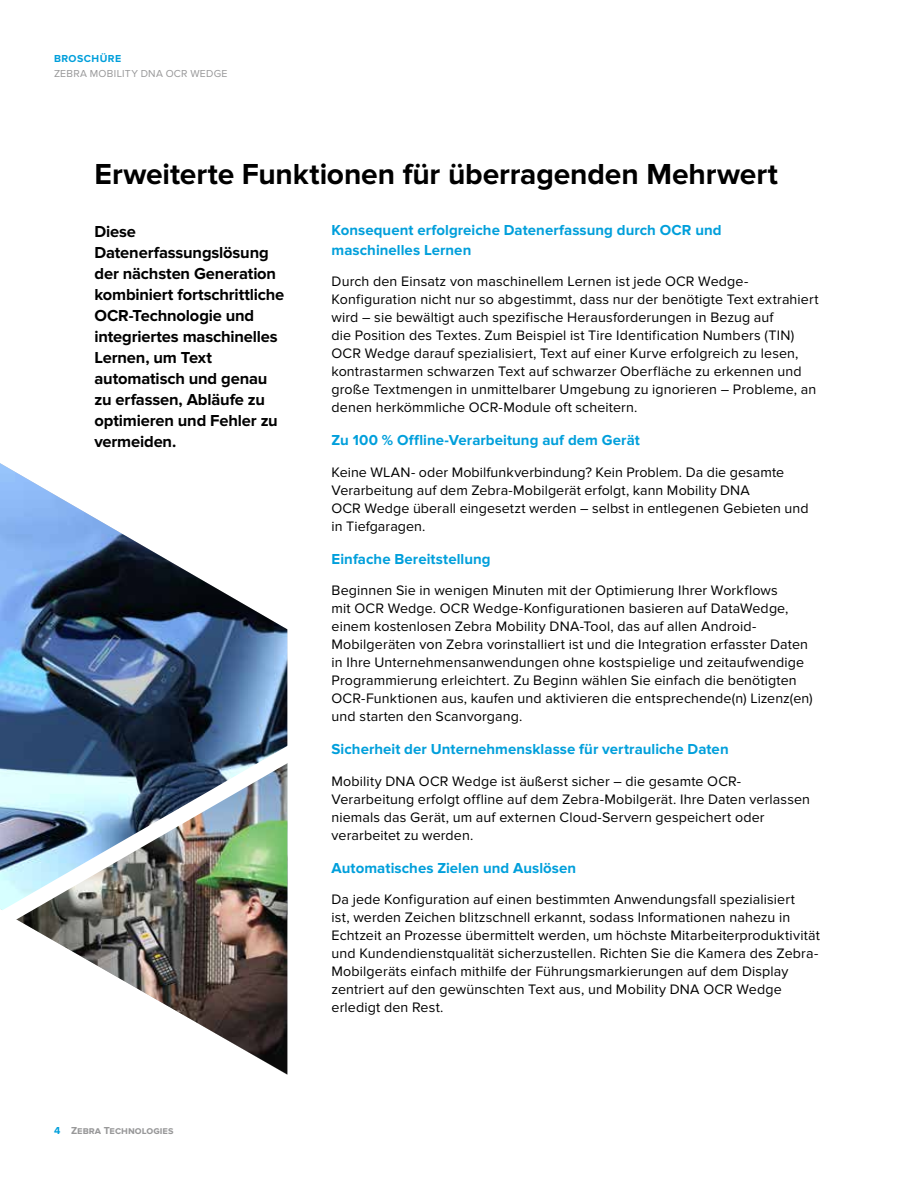
<style>
.page{position:relative;width:918px;height:1188px;background:#fff}
.page>*{position:absolute;margin:0;border:0;box-sizing:border-box;transform-origin:0 0}
.t1{font:700 30px "Proxima Nova";letter-spacing:-.005em;color:#000}
.t2{font:700 16.5px/21px "Proxima Nova";letter-spacing:-.01em;color:#000}
.t3{font:700 15px/19.5px "Proxima Nova";letter-spacing:.005em;color:#009fdb}
.t4{font:14.25px/18px "Proxima Nova";letter-spacing:.01em;color:#000}
.t5{font:10.5px "Proxima Nova";letter-spacing:.025em;color:#989899}
.t6{font:700 10.5px "Proxima Nova";color:#989899}
.t7{font:700 10.5px "Proxima Nova";letter-spacing:.045em;color:#009fdb}
.s1{color:#009fdb}
</style>
<div class="page">
<img style="left:0;top:463px;width:287px;height:263px">
<img style="left:63px;top:946px;width:224px;height:129px">
<img style="left:0;top:726px;width:288px;height:220px">
<p class="t7" style="left:54px;top:53px;width:69px">BROSCHÜRE</p>
<p class="t5" style="left:54px;top:67px;width:175px">ZEBRA MOBILITY DNA OCR WEDGE</p>
<h1 class="t1" style="left:94px;top:156px;width:685px">Erweiterte Funktionen für überragenden Mehrwert</h1>
<p class="t2" style="left:94px;top:221px;width:191px">Diese<br>Datenerfassungslösung der nächsten Generation kombiniert fortschrittliche<br>OCR-Technologie und integriertes maschinelles<br>Lernen, um Text automatisch und genau zu erfassen, Abläufe zu optimieren und Fehler zu vermeiden.</p>
<p class="t3" style="left:332px;top:221px;width:392px">Konsequent erfolgreiche Datenerfassung durch OCR und maschinelles Lernen</p>
<p class="t4" style="left:332px;top:273px;width:489px">Durch den Einsatz von maschinellem Lernen ist jede OCR Wedge-Konfiguration nicht nur so abgestimmt, dass nur der benötigte Text extrahiert wird – sie bewältigt auch spezifische Herausforderungen in Bezug auf<br>die Position des Textes. Zum Beispiel ist Tire Identification Numbers (TIN)<br>OCR Wedge darauf spezialisiert, Text auf einer Kurve erfolgreich zu lesen, kontrastarmen schwarzen Text auf schwarzer Oberfläche zu erkennen und große Textmengen in unmittelbarer Umgebung zu ignorieren – Probleme, an denen herkömmliche OCR-Module oft scheitern.</p>
<p class="t3" style="left:332px;top:431px;width:310px">Zu 100 % Offline-Verarbeitung auf dem Gerät</p>
<p class="t4" style="left:332px;top:463px;width:479px">Keine WLAN- oder Mobilfunkverbindung? Kein Problem. Da die gesamte Verarbeitung auf dem Zebra-Mobilgerät erfolgt, kann Mobility DNA<br>OCR Wedge überall eingesetzt werden – selbst in entlegenen Gebieten und in Tiefgaragen.</p>
<p class="t3" style="left:332px;top:549px;width:161px">Einfache Bereitstellung</p>
<p class="t4" style="left:332px;top:582px;width:483px">Beginnen Sie in wenigen Minuten mit der Optimierung Ihrer Workflows<br>mit OCR Wedge. OCR Wedge-Konfigurationen basieren auf DataWedge, einem kostenlosen Zebra Mobility DNA-Tool, das auf allen Android-Mobilgeräten von Zebra vorinstalliert ist und die Integration erfasster Daten in Ihre Unternehmensanwendungen ohne kostspielige und zeitaufwendige Programmierung erleichtert. Zu Beginn wählen Sie einfach die benötigten OCR-Funktionen aus, kaufen und aktivieren die entsprechende(n) Lizenz(en) und starten den Scanvorgang.</p>
<p class="t3" style="left:332px;top:740px;width:399px">Sicherheit der Unternehmensklasse für vertrauliche Daten</p>
<p class="t4" style="left:332px;top:772px;width:480px">Mobility DNA OCR Wedge ist äußerst sicher – die gesamte OCR-Verarbeitung erfolgt offline auf dem Zebra-Mobilgerät. Ihre Daten verlassen niemals das Gerät, um auf externen Cloud-Servern gespeichert oder verarbeitet zu werden.</p>
<p class="t3" style="left:332px;top:858px;width:246px">Automatisches Zielen und Auslösen</p>
<p class="t4" style="left:332px;top:891px;width:490px">Da jede Konfiguration auf einen bestimmten Anwendungsfall spezialisiert<br>ist, werden Zeichen blitzschnell erkannt, sodass Informationen nahezu in Echtzeit an Prozesse übermittelt werden, um höchste Mitarbeiterproduktivität und Kundendienstqualität sicherzustellen. Richten Sie die Kamera des Zebra-Mobilgeräts einfach mithilfe der Führungsmarkierungen auf dem Display zentriert auf den gewünschten Text aus, und Mobility DNA OCR Wedge erledigt den Rest.</p>
<p class="t6" style="left:54px;top:1124px;width:121px"><span class="s1">4</span> Zebra Technologies</p>
</div>
